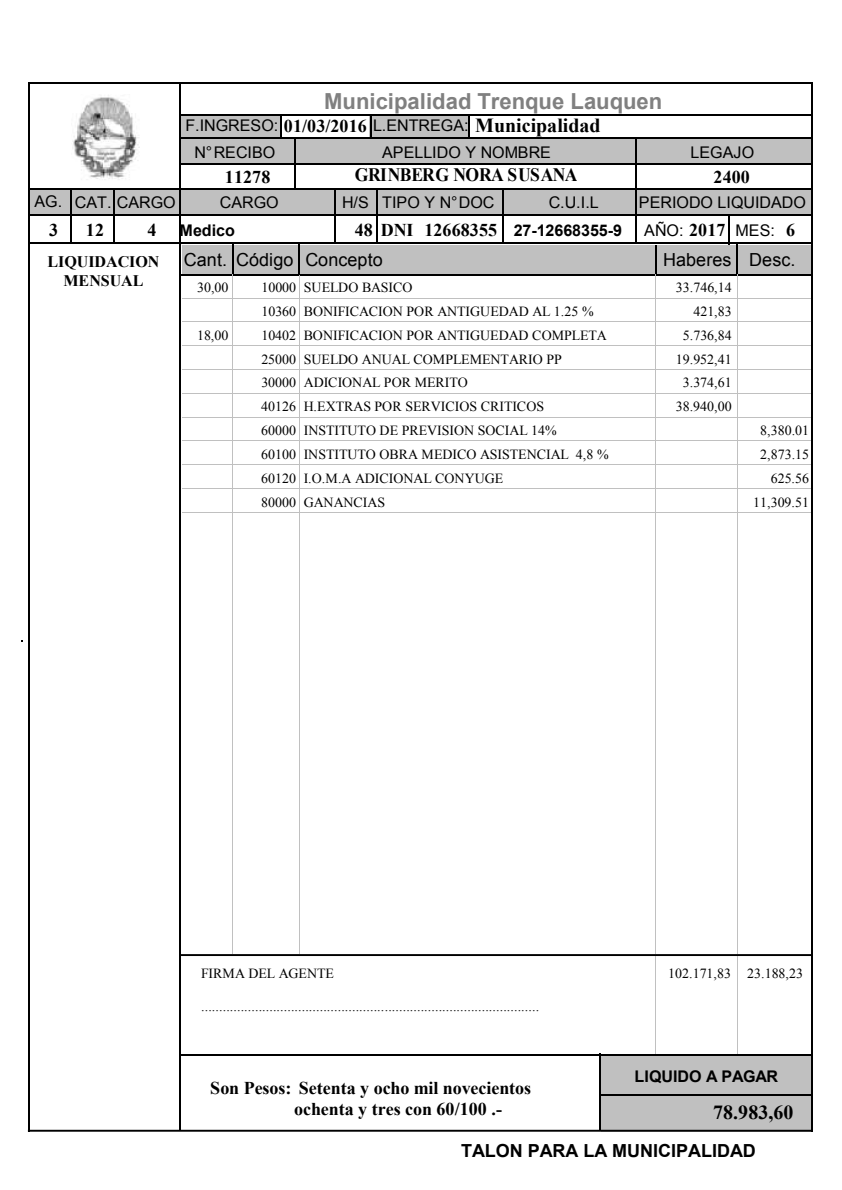
<style>
.page{position:relative;width:842px;height:1190px;background:#fff}
.page>*{position:absolute;margin:0;border:0;box-sizing:border-box;transform-origin:0 0}
.t1{font:700 22px "Arial";color:#808080}
.t2{font:700 20px "Times New Roman";color:#000}
.t3{font:700 19px "Times New Roman";letter-spacing:-.04em;color:#000;scale:.93 1}
.t4{font:700 18px/20.8px "Times New Roman";color:#000}
.t5{font:18px "Arial";letter-spacing:.005em;color:#000}
.t6{font:700 18px "Arial";color:#000}
.t7{font:16px/28px "Arial";color:#000}
.t8{font:700 16px "Arial";letter-spacing:-.005em;color:#000}
.t9{font:700 16px/19px "Times New Roman";letter-spacing:-.005em;color:#000;text-align:center}
.t10{font:14px "Times New Roman";color:#000}
.s1{font-family:"Times New Roman";font-weight:700;font-size:18px}
</style>
<div class="page">
<div style="left:370px;top:116px;width:98px;height:21px;background:#c0c0c0"></div>
<div style="left:181px;top:115px;width:100px;height:22px;background:#c0c0c0"></div>
<div style="left:601px;top:1054px;width:211px;height:78px;background:#c0c0c0"></div>
<div style="left:179px;top:140px;width:633px;height:23px;background:#c0c0c0"></div>
<div style="left:28px;top:188px;width:783px;height:26px;background:#c0c0c0"></div>
<hr style="left:28px;top:82px;width:785px;height:2px;background:#000">
<hr style="left:811px;top:82px;width:2px;height:1050px;background:#000">
<hr style="left:28px;top:1130px;width:785px;height:2px;background:#000">
<hr style="left:28px;top:82px;width:2px;height:1050px;background:#000">
<hr style="left:28px;top:188px;width:783px;height:2px;background:#000">
<hr style="left:179px;top:137px;width:633px;height:2px;background:#000">
<hr style="left:294px;top:137px;width:2px;height:51px;background:#000">
<hr style="left:28px;top:214px;width:783px;height:2px;background:#000">
<hr style="left:28px;top:243px;width:785px;height:1px;background:#000">
<hr style="left:376px;top:188px;width:2px;height:55px;background:#000">
<hr style="left:70px;top:188px;width:2px;height:55px;background:#000">
<hr style="left:113px;top:189px;width:2px;height:54px;background:#000">
<hr style="left:179px;top:954px;width:633px;height:2px;background:#000">
<hr style="left:179px;top:1054px;width:633px;height:2px;background:#000">
<hr style="left:601px;top:1094px;width:211px;height:2px;background:#000">
<hr style="left:334px;top:188px;width:2px;height:55px;background:#000">
<hr style="left:179px;top:82px;width:2px;height:1048px;background:#000">
<hr style="left:728px;top:216px;width:2px;height:28px;background:#000">
<hr style="left:502px;top:188px;width:2px;height:55px;background:#000">
<hr style="left:655px;top:957px;width:1px;height:97px;background:#c0c0c0">
<hr style="left:737px;top:957px;width:1px;height:97px;background:#c0c0c0">
<hr style="left:599px;top:1054px;width:2px;height:76px;background:#000">
<hr style="left:635px;top:139px;width:2px;height:104px;background:#000">
<hr style="left:180px;top:114px;width:632px;height:2px;background:#000">
<hr style="left:180px;top:163px;width:632px;height:2px;background:#000">
<hr style="left:370px;top:116px;width:2px;height:21px;background:#000">
<hr style="left:280px;top:115px;width:2px;height:22px;background:#000">
<hr style="left:468px;top:116px;width:2px;height:21px;background:#000">
<div style="left:182px;top:245px;width:629px;height:29px;background:#c0c0c0"></div>
<hr style="left:655px;top:245px;width:2px;height:30px;background:#000">
<hr style="left:736px;top:244px;width:2px;height:30px;background:#000">
<hr style="left:179px;top:274px;width:633px;height:2px;background:#000">
<hr style="left:232px;top:274px;width:1px;height:680px;background:#c0c0c0">
<hr style="left:299px;top:274px;width:1px;height:680px;background:#c0c0c0">
<hr style="left:298px;top:244px;width:2px;height:31px;background:#000">
<hr style="left:232px;top:244px;width:2px;height:30px;background:#000">
<hr style="left:655px;top:274px;width:1px;height:680px;background:#c0c0c0">
<hr style="left:737px;top:274px;width:1px;height:680px;background:#c0c0c0">
<hr style="left:182px;top:512px;width:629px;height:1px;background:#c0c0c0">
<hr style="left:182px;top:488px;width:629px;height:1px;background:#c0c0c0">
<hr style="left:182px;top:464px;width:629px;height:1px;background:#c0c0c0">
<hr style="left:182px;top:441px;width:629px;height:1px;background:#c0c0c0">
<hr style="left:182px;top:417px;width:629px;height:1px;background:#c0c0c0">
<hr style="left:182px;top:393px;width:629px;height:1px;background:#c0c0c0">
<hr style="left:182px;top:369px;width:629px;height:1px;background:#c0c0c0">
<hr style="left:182px;top:345px;width:629px;height:1px;background:#c0c0c0">
<hr style="left:182px;top:321px;width:629px;height:1px;background:#c0c0c0">
<hr style="left:182px;top:298px;width:629px;height:1px;background:#c0c0c0">
<img style="left:72px;top:95px;width:68px;height:85px">
<h1 class="t1" style="left:324px;top:86px;width:340px">Municipalidad Trenque Lauquen</h1>
<p class="t7" style="left:185px;top:112px;width:285px">F.INGRESO: <span class="s1">01/03/2016</span> L.ENTREGA:</p>
<h2 class="t2" style="left:475px;top:112px;width:127px">Municipalidad</h2>
<p class="t7" style="left:194px;top:138px;width:82px">N°RECIBO</p>
<p class="t7" style="left:382px;top:138px;width:170px">APELLIDO Y NOMBRE</p>
<p class="t7" style="left:691px;top:138px;width:65px">LEGAJO</p>
<h3 class="t3" style="left:355px;top:161px;width:241px">GRINBERG NORA SUSANA</h3>
<p class="t4" style="left:225px;top:166px;width:47px">11278</p>
<p class="t4" style="left:714px;top:166px;width:38px">2400</p>
<p class="t7" style="left:34px;top:188px;width:143px">AG. CAT. CARGO</p>
<p class="t7" style="left:342px;top:188px;width:28px">H/S</p>
<p class="t7" style="left:549px;top:188px;width:52px">C.U.I.L</p>
<p class="t4" style="left:49px;top:219px;width:11px">3</p>
<p class="t4" style="left:86px;top:219px;width:20px">12</p>
<p class="t4" style="left:147px;top:219px;width:11px">4</p>
<p class="t4" style="left:355px;top:219px;width:144px">48 DNI 12668355</p>
<p class="t7" style="left:382px;top:188px;width:114px">TIPO Y N°DOC</p>
<p class="t7" style="left:220px;top:188px;width:60px">CARGO</p>
<p class="t8" style="left:179px;top:220px;width:57px">Medico</p>
<p class="t8" style="left:514px;top:220px;width:110px">27-12668355-9</p>
<p class="t7" style="left:644px;top:188px;width:163px;text-indent:-5px">PERIODO LIQUIDADO<br>AÑO:</p>
<p class="t4" style="left:689px;top:219px;width:38px">2017</p>
<p class="t7" style="left:736px;top:216px;width:61px">MES: <span class="s1">6</span></p>
<p class="t9" style="left:47px;top:252px;width:114px">LIQUIDACION<br>MENSUAL</p>
<p class="t5" style="left:184px;top:247px;width:200px">Cant. Código Concepto</p>
<p class="t5" style="left:663px;top:248px;width:134px">Haberes Desc.</p>
<p class="t10" style="left:197px;top:278px;width:33px">30,00</p>
<p class="t10" style="left:261px;top:278px;width:153px">10000 SUELDO BASICO</p>
<p class="t10" style="left:676px;top:278px;width:57px">33.746,14</p>
<p class="t10" style="left:261px;top:302px;width:334px">10360 BONIFICACION POR ANTIGUEDAD AL 1.25 %</p>
<p class="t10" style="left:693px;top:302px;width:40px">421,83</p>
<p class="t10" style="left:197px;top:326px;width:33px">18,00</p>
<p class="t10" style="left:261px;top:326px;width:347px">10402 BONIFICACION POR ANTIGUEDAD COMPLETA</p>
<p class="t10" style="left:683px;top:326px;width:50px">5.736,84</p>
<p class="t10" style="left:261px;top:350px;width:302px">25000 SUELDO ANUAL COMPLEMENTARIO PP</p>
<p class="t10" style="left:676px;top:350px;width:57px">19.952,41</p>
<p class="t10" style="left:261px;top:373px;width:208px">30000 ADICIONAL POR MERITO</p>
<p class="t10" style="left:683px;top:373px;width:50px">3.374,61</p>
<p class="t10" style="left:261px;top:397px;width:284px">40126 H.EXTRAS POR SERVICIOS CRITICOS</p>
<p class="t10" style="left:676px;top:397px;width:57px">38.940,00</p>
<p class="t10" style="left:261px;top:421px;width:297px">60000 INSTITUTO DE PREVISION SOCIAL 14%</p>
<p class="t10" style="left:760px;top:421px;width:50px">8,380.01</p>
<p class="t10" style="left:261px;top:445px;width:349px">60100 INSTITUTO OBRA MEDICO ASISTENCIAL 4,8 %</p>
<p class="t10" style="left:760px;top:445px;width:50px">2,873.15</p>
<p class="t10" style="left:261px;top:469px;width:244px">60120 I.O.M.A ADICIONAL CONYUGE</p>
<p class="t10" style="left:771px;top:469px;width:40px">625.56</p>
<p class="t10" style="left:261px;top:492px;width:125px">80000 GANANCIAS</p>
<p class="t10" style="left:753px;top:493px;width:57px">11,309.51</p>
<p class="t10" style="left:201px;top:964px;width:134px">FIRMA DEL AGENTE</p>
<p class="t10" style="left:201px;top:997px;width:339px">..............................................................................................</p>
<p class="t4" style="left:294px;top:1077px;width:238px;text-indent:-84px">Son Pesos: Setenta y ocho mil novecientos ochenta y tres con 60/100 .-</p>
<p class="t10" style="left:668px;top:964px;width:136px">102.171,83 23.188,23</p>
<p class="t8" style="left:635px;top:1066px;width:145px">LIQUIDO A PAGAR</p>
<h2 class="t2" style="left:713px;top:1099px;width:82px">78.983,60</h2>
<p class="t6" style="left:461px;top:1139px;width:296px">TALON PARA LA MUNICIPALIDAD</p>
</div>
